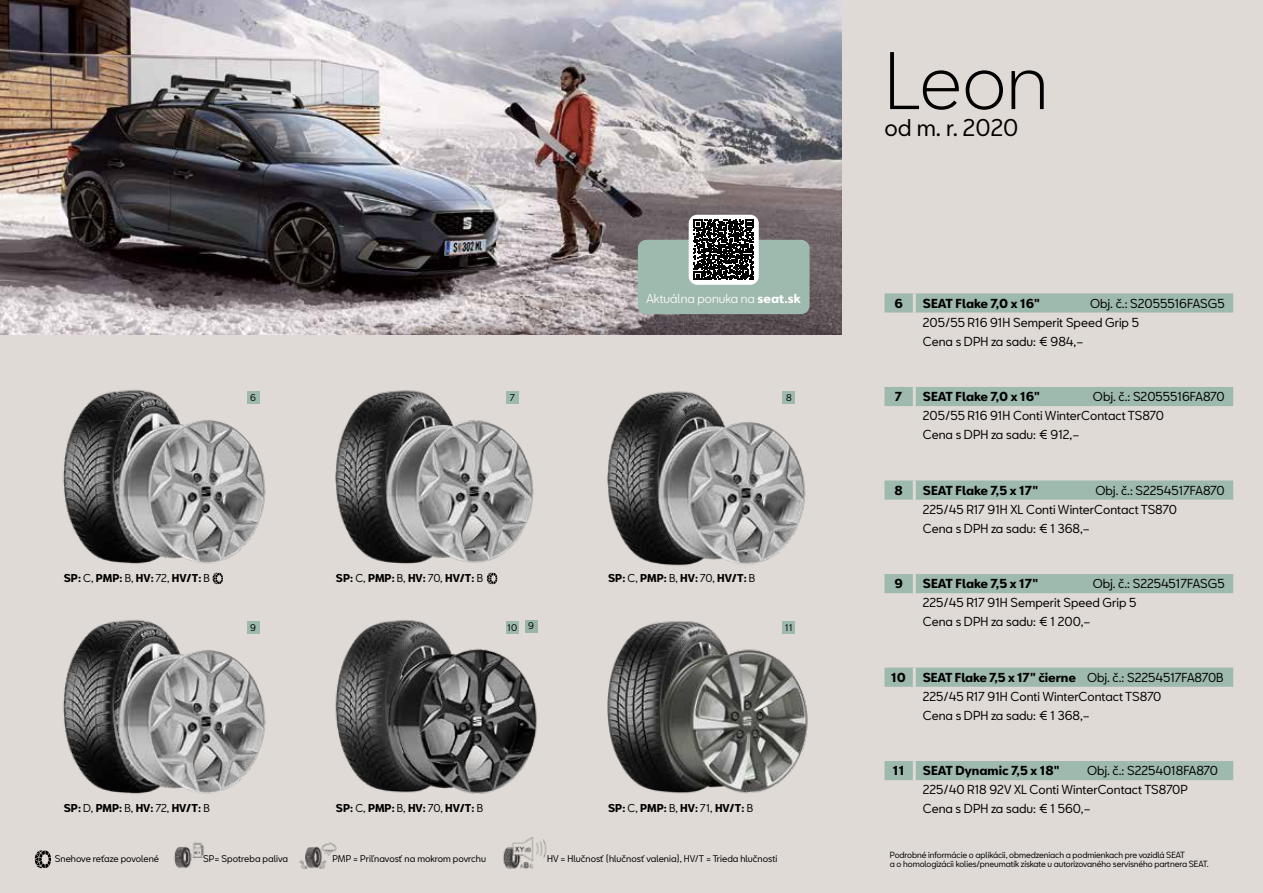
<style>
.page{position:relative;width:1263px;height:893px;background:#fff}
.page>*{position:absolute;margin:0;border:0;box-sizing:border-box;transform-origin:0 0}
.t1{font:300 75px "SEATBCN";color:#000}
.t2{font:22.35px "SEATBCN";color:#000}
.t3{font:12px/19.2px "SEATBCN";color:#000}
.t4{font:700 12px "SEATBCN";color:#000}
.t5{font:12px "SEATBCN";color:#fff}
.t6{font:700 10.5px "SEATBCN";color:#000}
.t7{font:9px "SEATBCN";color:#000}
.t8{font:8.25px/9.9px "SEATBCN";letter-spacing:-.01em;color:#000}
.s1{font-weight:700}
.s2{font-weight:400}
</style>
<div class="page">
<div style="left:0;top:247px;width:842px;height:646px;background:#dfdad5"></div>
<img style="left:335px;top:390px;width:199px;height:183px">
<img style="left:607px;top:391px;width:199px;height:175px">
<img style="left:63px;top:389px;width:203px;height:196px">
<img style="left:63px;top:619px;width:203px;height:175px">
<img style="left:0;top:0;width:842px;height:335px">
<div style="left:842px;top:0;width:421px;height:893px;background:#dfdad5"></div>
<svg style="left:884px;top:293px;width:349px;height:20px;background:#a0baaf"></svg>
<hr style="left:913px;top:293px;width:3px;height:20px;background:#dfdad5">
<div style="left:884px;top:387px;width:349px;height:19px;background:#9eb9ae"></div>
<hr style="left:913px;top:387px;width:3px;height:19px;background:#dfdad5">
<svg style="left:884px;top:480px;width:349px;height:20px;background:#a1bab0"></svg>
<div style="left:884px;top:574px;width:349px;height:20px;background:#9eb9ae"></div>
<hr style="left:913px;top:574px;width:3px;height:19px;background:#dfdad5">
<div style="left:884px;top:668px;width:349px;height:19px;background:#9eb9ae"></div>
<hr style="left:913px;top:668px;width:3px;height:19px;background:#dfdad5">
<div style="left:884px;top:761px;width:349px;height:20px;background:#9eb9ae"></div>
<hr style="left:913px;top:761px;width:3px;height:19px;background:#dfdad5">
<svg style="left:213px;top:573px;width:10px;height:11px"></svg>
<svg style="left:487px;top:573px;width:10px;height:11px"></svg>
<div style="left:506px;top:391px;width:13px;height:13px;background:#9eb9ae"></div>
<div style="left:247px;top:391px;width:12px;height:13px;background:#9eb9ae"></div>
<div style="left:782px;top:391px;width:13px;height:13px;background:#9eb9ae"></div>
<div style="left:247px;top:621px;width:12px;height:13px;background:#9eb9ae"></div>
<div style="left:638px;top:240px;width:171px;height:74px;background:#9eb9ae;border-radius:9px"></div>
<svg style="left:35px;top:850px;width:16px;height:18px"></svg>
<img style="left:174px;top:842px;width:30px;height:26px">
<img style="left:299px;top:842px;width:38px;height:27px">
<img style="left:503px;top:837px;width:44px;height:32px">
<div style="left:689px;top:215px;width:70px;height:70px;background:#fff;border-radius:9px"></div>
<svg style="left:694px;top:220px;width:60px;height:60px"></svg>
<img style="left:607px;top:621px;width:201px;height:173px">
<img style="left:335px;top:620px;width:203px;height:174px">
<div style="left:525px;top:620px;width:12px;height:12px;background:#98b5a8"></div>
<p class="t7" style="left:250px;top:391px;width:7px">6</p>
<p class="t7" style="left:510px;top:391px;width:6px">7</p>
<p class="t5" style="left:647px;top:289px;width:156px">Aktuálna ponuka na <span class="s1">seat.sk</span></p>
<p class="t7" style="left:786px;top:391px;width:7px">8</p>
<p class="t6" style="left:64px;top:572px;width:148px">SP: <span class="s2">C,</span> PMP: <span class="s2">B,</span> HV: <span class="s2">72,</span> HV/T: <span class="s2">B</span></p>
<p class="t7" style="left:250px;top:621px;width:7px">9</p>
<p class="t6" style="left:336px;top:572px;width:149px">SP: <span class="s2">C,</span> PMP: <span class="s2">B,</span> HV: <span class="s2">70,</span> HV/T: <span class="s2">B</span></p>
<p class="t6" style="left:608px;top:572px;width:149px">SP: <span class="s2">C,</span> PMP: <span class="s2">B,</span> HV: <span class="s2">70,</span> HV/T: <span class="s2">B</span></p>
<p class="t7" style="left:528px;top:620px;width:7px">9</p>
<p class="t7" style="left:508px;top:621px;width:11px">10</p>
<p class="t7" style="left:785px;top:621px;width:9px">11</p>
<p class="t6" style="left:64px;top:802px;width:147px">SP: <span class="s2">D,</span> PMP: <span class="s2">B,</span> HV: <span class="s2">72,</span> HV/T: <span class="s2">B</span></p>
<p class="t6" style="left:336px;top:802px;width:149px">SP: <span class="s2">C,</span> PMP: <span class="s2">B,</span> HV: <span class="s2">70,</span> HV/T: <span class="s2">B</span></p>
<p class="t6" style="left:608px;top:802px;width:146px">SP: <span class="s2">C,</span> PMP: <span class="s2">B,</span> HV: <span class="s2">71,</span> HV/T: <span class="s2">B</span></p>
<p class="t7" style="left:55px;top:852px;width:106px">Snehove reťaze povolené</p>
<p class="t7" style="left:203px;top:852px;width:86px">SP= Spotreba paliva</p>
<p class="t7" style="left:332px;top:852px;width:155px">PMP = Priľnavosť na mokrom povrchu</p>
<p class="t7" style="left:547px;top:852px;width:232px">HV = Hlučnosť (hlučnosť valenia), HV/T = Trieda hlučnosti</p>
<h1 class="t1" style="left:884px;top:27px;width:165px">Leon</h1>
<h2 class="t2" style="left:884px;top:111px;width:135px">od m. r. 2020</h2>
<p class="t4" style="left:894px;top:296px;width:10px">6</p>
<p class="t4" style="left:923px;top:296px;width:119px">SEAT Flake 7,0 x 16″</p>
<p class="t3" style="left:923px;top:294px;width:303px;text-indent:167px">Obj. č.: S2055516FASG5<br>205/55 R16 91H Semperit Speed Grip 5<br>Cena s DPH za sadu: € 984,–</p>
<p class="t4" style="left:895px;top:390px;width:8px">7</p>
<p class="t4" style="left:923px;top:390px;width:119px">SEAT Flake 7,0 x 16″</p>
<p class="t3" style="left:923px;top:388px;width:303px;text-indent:170px">Obj. č.: S2055516FA870<br>205/55 R16 91H Conti WinterContact TS870<br>Cena s DPH za sadu: € 912,–</p>
<p class="t4" style="left:894px;top:483px;width:10px">8</p>
<p class="t4" style="left:923px;top:483px;width:117px">SEAT Flake 7,5 x 17″</p>
<p class="t3" style="left:923px;top:481px;width:303px;text-indent:173px">Obj. č.: S2254517FA870<br>225/45 R17 91H XL Conti WinterContact TS870<br>Cena s DPH za sadu: € 1 368,–</p>
<p class="t4" style="left:894px;top:577px;width:10px">9</p>
<p class="t4" style="left:923px;top:577px;width:117px">SEAT Flake 7,5 x 17″</p>
<p class="t3" style="left:923px;top:575px;width:303px;text-indent:170px">Obj. č.: S2254517FASG5<br>225/45 R17 91H Semperit Speed Grip 5<br>Cena s DPH za sadu: € 1 200,–</p>
<p class="t4" style="left:891px;top:671px;width:16px">10</p>
<p class="t3" style="left:923px;top:668px;width:302px"><span class="s1">SEAT Flake 7,5 x 17″ čierne</span> Obj. č.: S2254517FA870B<br>225/45 R17 91H Conti WinterContact TS870<br>Cena s DPH za sadu: € 1 368,–</p>
<p class="t4" style="left:893px;top:764px;width:13px">11</p>
<p class="t4" style="left:923px;top:764px;width:138px">SEAT Dynamic 7,5 x 18″</p>
<p class="t3" style="left:923px;top:762px;width:297px;text-indent:164px">Obj. č.: S2254018FA870<br>225/40 R18 92V XL Conti WinterContact TS870P<br>Cena s DPH za sadu: € 1 560,–</p>
<p class="t8" style="left:890px;top:850px;width:320px">Podrobné informácie o aplikácii, obmedzeniach a podmienkach pre vozidlá SEAT<br>a o homologizácii kolies/pneumatík získate u autorizovaného servisného partnera SEAT.</p>
</div>
